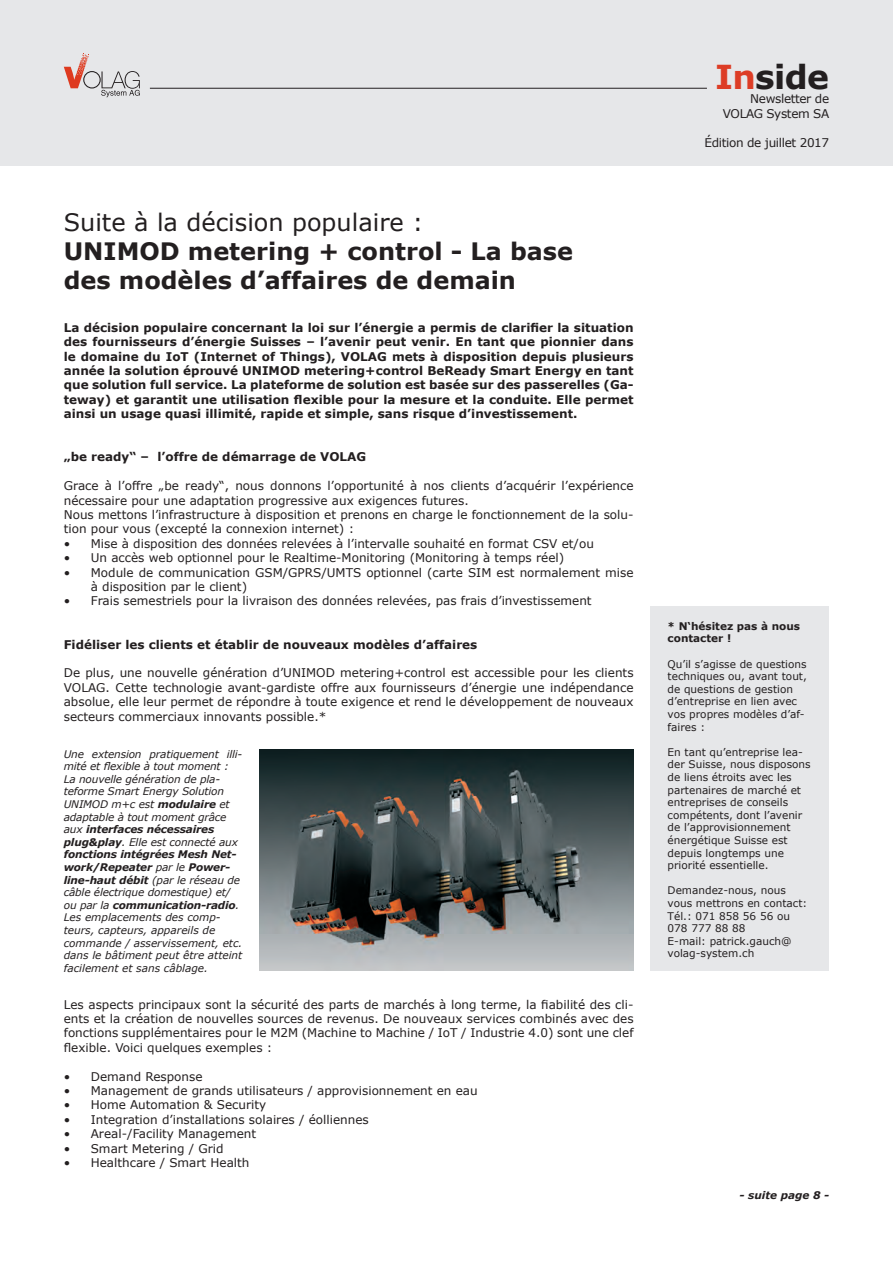
<style>
.page{position:relative;width:893px;height:1263px;background:#fff}
.page>*{position:absolute;margin:0;border:0;box-sizing:border-box;transform-origin:0 0}
.t1{font:700 33px "Verdana";letter-spacing:-.02em;color:#231f20}
.t2{font:700 24px/28.8px "Verdana";color:#231f20}
.t3{font:24px "Verdana";color:#231f20}
.t4{font:12px/14.4px "Verdana";color:#231f20}
.t5{font:700 12px/14.4px "Verdana";color:#231f20;text-align:justify}
.t6{font:12px/14.4px "Verdana";letter-spacing:-.03em;color:#231f20;text-align:right}
.t7{font:italic 10.5px/12.6px "Verdana";letter-spacing:-.015em;color:#231f20}
.t8{font:10.5px/12.6px "Verdana";color:#231f20}
.t9{font:700 10.5px/12.6px "Verdana";color:#231f20}
.t10{font:italic 700 10.5px "Verdana";color:#231f20}
.s1{font-weight:700}
.s2{color:#dd3d26}
</style>
<div class="page">
<div style="left:0;top:0;width:893px;height:166px;background:#e6e7e9"></div>
<hr style="left:150px;top:88px;width:557px;height:1px;background:#231f20">
<svg style="left:64px;top:53px;width:76px;height:44px"></svg>
<img style="left:259px;top:749px;width:375px;height:222px">
<div style="left:651px;top:606px;width:178px;height:365px;background:#e6e7e9"></div>
<h2 class="t3" style="left:64px;top:207px;width:361px">Suite à la décision populaire :</h2>
<h2 class="t2" style="left:64px;top:237px;width:511px">UNIMOD metering + control - La base des modèles d’affaires de demain</h2>
<p class="t5" style="left:64px;top:320px;width:571px">La décision populaire concernant la loi sur l’énergie a permis de clarifier la situation des fournisseurs d’énergie Suisses – l’avenir peut venir. En tant que pionnier dans le domaine du IoT (Internet of Things), VOLAG mets à disposition depuis plusieurs année la solution éprouvé UNIMOD metering+control BeReady Smart Energy en tant que solution full service. La plateforme de solution est basée sur des passerelles (Ga&shy;teway) et garantit une utilisation flexible pour la mesure et la conduite. Elle permet ainsi un usage quasi illimité, rapide et simple, sans risque d’investissement.</p>
<p class="t5" style="left:64px;top:450px;width:304px">„be ready“ – l’offre de démarrage de VOLAG</p>
<p class="t4" style="left:64px;top:479px;width:571px">Grace à l’offre „be ready“, nous donnons l’opportunité à nos clients d’acquérir l’expérience nécessaire pour une adaptation progressive aux exigences futures.<br>Nous mettons l’infrastructure à disposition et prenons en charge le fonctionnement de la solu&shy;tion pour vous (excepté la connexion internet) :</p>
<p class="t4" style="left:64px;top:536px;width:532px">• Mise à disposition des données relevées à l’intervalle souhaité en format CSV et/ou</p>
<p class="t4" style="left:64px;top:551px;width:502px">• Un accès web optionnel pour le Realtime-Monitoring (Monitoring à temps réel)</p>
<p class="t4" style="left:91px;top:565px;width:544px;text-indent:-27px">• Module de communication GSM/GPRS/UMTS optionnel (carte SIM est normalement mise à disposition par le client)</p>
<p class="t4" style="left:64px;top:594px;width:529px">• Frais semestriels pour la livraison des données relevées, pas frais d’investissement</p>
<p class="t5" style="left:64px;top:637px;width:415px">Fidéliser les clients et établir de nouveaux modèles d’affaires</p>
<p class="t4" style="left:64px;top:666px;width:571px;text-align:justify">De plus, une nouvelle génération d’UNIMOD metering+control est accessible pour les clients VOLAG. Cette technologie avant-gardiste offre aux fournisseurs d’énergie une indépendance absolue, elle leur permet de répondre à toute exigence et rend le développement de nouveaux secteurs commerciaux innovants possible.*</p>
<p class="t7" style="left:64px;top:748px;width:180px">Une extension pratiquement illi&shy;mité et flexible à tout moment :<br>La nouvelle génération de pla&shy;teforme Smart Energy Solution<br>UNIMOD m+c est <span class="s1">modulaire</span> et adaptable à tout moment grâce aux <span class="s1">interfaces nécessaires plug&amp;play</span>. Elle est connecté aux <span class="s1">fonctions intégrées Mesh Net&shy;work/Repeater</span> par le <span class="s1">Power&shy;line-haut débit</span> (par le réseau de câble électrique domestique) et/ ou par la <span class="s1">communication-radio</span>.<br>Les emplacements des comp&shy;teurs, capteurs, appareils de commande / asservissement, etc. dans le bâtiment peut être atteint facilement et sans câblage.</p>
<p class="t4" style="left:64px;top:997px;width:571px;text-align:justify">Les aspects principaux sont la sécurité des parts de marchés à long terme, la fiabilité des cli&shy;ents et la création de nouvelles sources de revenus. De nouveaux services combinés avec des fonctions supplémentaires pour le M2M (Machine to Machine / IoT / Industrie 4.0) sont une clef flexible. Voici quelques exemples :</p>
<p class="t4" style="left:64px;top:1069px;width:140px">• Demand Response</p>
<p class="t4" style="left:64px;top:1084px;width:415px">• Management de grands utilisateurs / approvisionnement en eau</p>
<p class="t4" style="left:64px;top:1098px;width:204px">• Home Automation &amp; Security</p>
<p class="t4" style="left:64px;top:1112px;width:306px">• Integration d’installations solaires / éolliennes</p>
<p class="t4" style="left:64px;top:1127px;width:194px">• Areal-/Facility Management</p>
<p class="t4" style="left:64px;top:1141px;width:161px">• Smart Metering / Grid</p>
<p class="t4" style="left:64px;top:1156px;width:187px">• Healthcare / Smart Health</p>
<h1 class="t1" style="left:715px;top:56px;width:116px"><span class="s2">In</span>side</h1>
<p class="t6" style="left:723px;top:92px;width:108px">Newsletter de<br>VOLAG System SA</p>
<p class="t6" style="left:705px;top:135px;width:126px">Édition de juillet 2017</p>
<p class="t9" style="left:668px;top:620px;width:134px">* N‘hésitez pas à nous contacter !</p>
<p class="t8" style="left:668px;top:658px;width:141px">Qu’il s’agisse de questions techniques ou, avant tout, de questions de gestion d’entreprise en lien avec vos propres modèles d’af&shy;faires :</p>
<p class="t8" style="left:668px;top:746px;width:144px">En tant qu’entreprise lea&shy;der Suisse, nous disposons de liens étroits avec les partenaires de marché et entreprises de conseils compétents, dont l’avenir de l’approvisionnement énergétique Suisse est depuis longtemps une priorité essentielle.</p>
<p class="t8" style="left:668px;top:884px;width:141px">Demandez-nous, nous vous mettrons en contact:<br>Tél.: 071 858 56 56 ou<br>078 777 88 88<br>E-mail: patrick.gauch@ volag-system.ch</p>
<p class="t10" style="left:740px;top:1188px;width:91px">- suite page 8 -</p>
</div>
